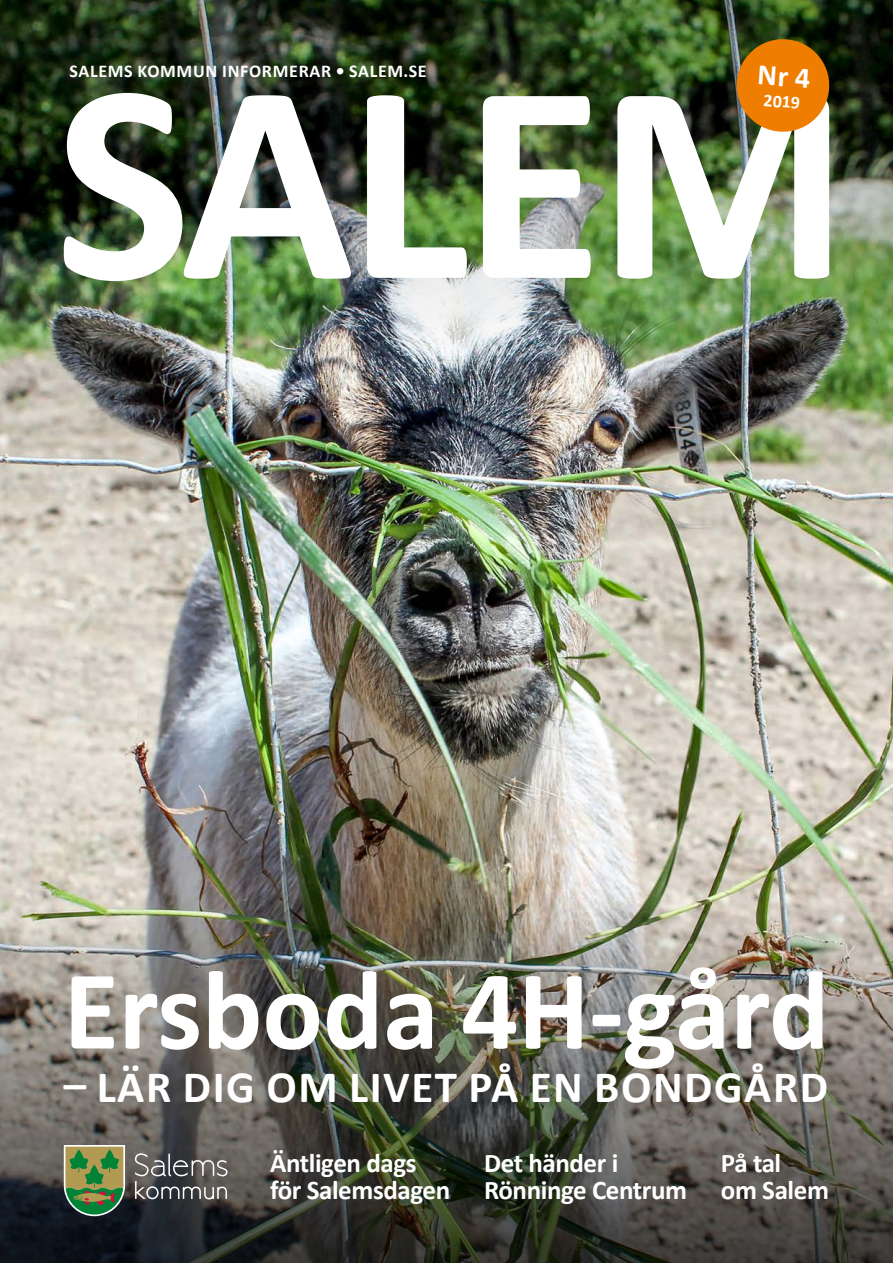
<style>
.page{position:relative;width:893px;height:1263px;background:#fff}
.page>*{position:absolute;margin:0;border:0;box-sizing:border-box;transform-origin:0 0}
.t1{font:700 114px "Calibri";color:#fff}
.t2{font:700 45px "Calibri";letter-spacing:.035em;color:#fff}
.t3{font:700 27px/27px "Calibri";letter-spacing:-.015em;color:#fff}
.t4{font:700 18px "Calibri";letter-spacing:.04em;color:#fff}
</style>
<div class="page">
<img style="left:0;top:367px;width:893px;height:529px">
<img style="left:0;top:0;width:893px;height:367px">
<img style="left:64px;top:93px;width:765px;height:188px">
<img style="left:0;top:896px;width:893px;height:367px">
<svg style="left:135px;top:1153px;width:92px;height:46px;background:#6a6969"></svg>
<svg style="left:64px;top:1145px;width:61px;height:71px;background:#6e8b53"></svg>
<svg style="left:735px;top:38px;width:96px;height:95px;background:#c97918"></svg>
<p class="t4" style="left:69px;top:60px;width:359px">SALEMS KOMMUN INFORMERAR • SALEM.SE</p>
<p class="t4" style="left:764px;top:89px;width:38px;rotate:4deg">2019</p>
<h1 class="t1" style="left:64px;top:940px;width:767px">Ersboda 4H-gård</h1>
<h2 class="t2" style="left:64px;top:1060px;width:766px">– LÄR DIG OM LIVET PÅ EN BONDGÅRD</h2>
<p class="t3" style="left:270px;top:1148px;width:182px">Äntligen dags för Salemsdagen</p>
<p class="t3" style="left:484px;top:1148px;width:205px">Det händer i<br>Rönninge Centrum</p>
<p class="t3" style="left:721px;top:1148px;width:110px">På tal<br>om Salem</p>
</div>
